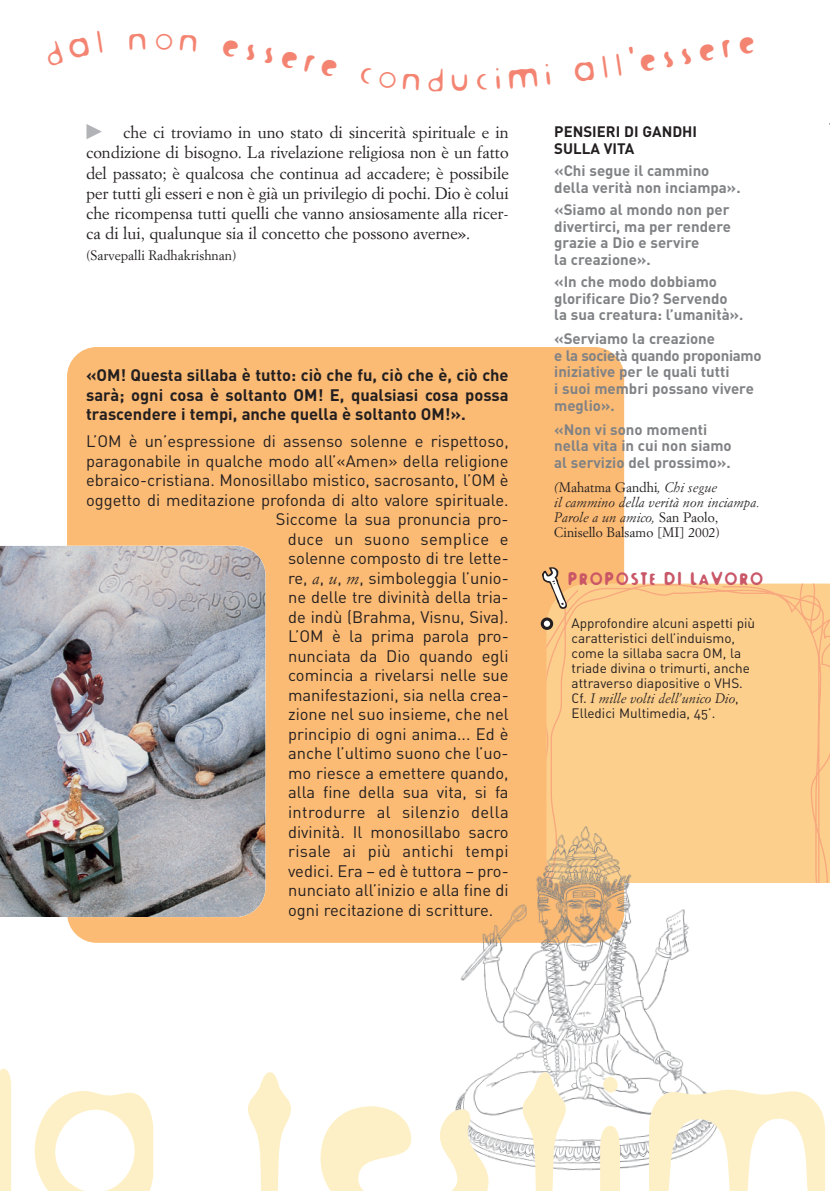
<style>
.page{position:relative;width:830px;height:1191px;background:#fff}
.page>*{position:absolute;margin:0;border:0;box-sizing:border-box;transform-origin:0 0}
.t1{font:230.4px "Fur Extra Rounded Light";letter-spacing:-.02em;color:#fef0c6}
.t2{font:36px "Fur Extra Rounded Light";color:#f48472}
.t3{font:19.5px "Fur Extra Rounded";letter-spacing:.05em;color:#c95767}
.t4{font:16.5px "DIN";color:#231f20}
.t5{font:16.5px/20.2px "Simoncini Garamond";color:#231f20;text-align:justify}
.t6{font:700 16.5px/19.5px "DIN";color:#231f20;text-align:justify}
.t7{font:16.5px "DIN";letter-spacing:.02em;color:#231f20}
.t8{font:700 15px/16.5px "DIN";color:#808285}
.t9{font:700 15px/16.5px "DIN";color:#231f20}
.t10{font:13.5px/15px "DIN Regular Alternate";color:#231f20}
.t11{font:italic 13.5px/15px "Simoncini Garamond";color:#231f20}
.t12{font:13.5px "Simoncini Garamond";color:#231f20}
.s1{font-family:"Simoncini Garamond";font-style:italic}
.s2{font-style:normal}
.s3{font-family:"DIN Regular Alternate";font-style:normal}
</style>
<div class="page">
<div style="left:67px;top:347px;width:557px;height:595px;background:#fcbb74;border-radius:30px"></div>
<svg style="left:86px;top:124px;width:16px;height:15px"></svg>
<div style="left:546px;top:583px;width:282px;height:300px;background:#fdcf8c"></div>
<svg style="left:542px;top:567px;width:24px;height:42px"></svg>
<svg style="left:540px;top:617px;width:13px;height:13px"></svg>
<img style="left:0;top:546px;width:265px;height:371px">
<img style="left:441px;top:817px;width:279px;height:354px">
<h2 class="t2" style="left:267px;top:39px;width:79px;rotate:12deg">sere</h2>
<p class="t5" style="left:86px;top:123px;width:424px;text-indent:37px">che ci troviamo in uno stato di sincerità spirituale e in condizione di bisogno. La rivelazione religiosa non è un fatto del passato; è qualcosa che continua ad accadere; è possibile per tutti gli esseri e non è già un privilegio di pochi. Dio è colui che ricompensa tutti quelli che vanno ansiosamente alla ricer&shy;ca di lui, qualunque sia il concetto che possono averne».</p>
<p class="t12" style="left:86px;top:249px;width:152px">(Sarvepalli Radhakrishnan)</p>
<p class="t6" style="left:86px;top:367px;width:424px">«OM! Questa sillaba è tutto: ciò che fu, ciò che è, ciò che sarà; ogni cosa è soltanto OM! E, qualsiasi cosa possa trascendere i tempi, anche quella è soltanto OM!».</p>
<p class="t4" style="left:86px;top:435px;width:424px">L’OM è un’espressione di assenso solenne e rispettoso,</p>
<p class="t4" style="left:86px;top:455px;width:424px">paragonabile in qualche modo all’«Amen» della religione</p>
<p class="t4" style="left:86px;top:474px;width:424px">ebraico-cristiana. Monosillabo mistico, sacrosanto, l’OM è</p>
<p class="t4" style="left:86px;top:494px;width:424px">oggetto di meditazione profonda di alto valore spirituale.</p>
<p class="t4" style="left:276px;top:513px;width:234px">Siccome la sua pronuncia pro-</p>
<p class="t7" style="left:287px;top:533px;width:222px">duce un suono semplice e</p>
<p class="t4" style="left:288px;top:552px;width:222px">solenne composto di tre lette-</p>
<p class="t4" style="left:288px;top:572px;width:222px">re, <span class="s1">a</span>, <span class="s1">u</span>, <span class="s1">m</span>, simboleggia l’unio-</p>
<p class="t4" style="left:288px;top:591px;width:222px">ne delle tre divinità della tria-</p>
<p class="t4" style="left:288px;top:611px;width:222px">de indù (Brahma, Visnu, Siva).</p>
<p class="t4" style="left:288px;top:630px;width:222px">L’OM è la prima parola pro-</p>
<p class="t4" style="left:288px;top:650px;width:222px">nunciata da Dio quando egli</p>
<p class="t4" style="left:288px;top:669px;width:222px">comincia a rivelarsi nelle sue</p>
<p class="t4" style="left:288px;top:689px;width:222px">manifestazioni, sia nella crea-</p>
<p class="t4" style="left:288px;top:708px;width:222px">zione nel suo insieme, che nel</p>
<p class="t4" style="left:288px;top:728px;width:222px">principio di ogni anima... Ed è</p>
<p class="t4" style="left:288px;top:747px;width:222px">anche l’ultimo suono che l’uo-</p>
<p class="t4" style="left:288px;top:767px;width:222px">mo riesce a emettere quando,</p>
<p class="t4" style="left:288px;top:786px;width:222px">alla fine della sua vita, si fa</p>
<p class="t7" style="left:288px;top:806px;width:222px">introdurre al silenzio della</p>
<p class="t4" style="left:288px;top:825px;width:222px">divinità. Il monosillabo sacro</p>
<p class="t7" style="left:288px;top:845px;width:222px">risale ai più antichi tempi</p>
<p class="t4" style="left:288px;top:864px;width:222px">vedici. Era – ed è tuttora – pro-</p>
<p class="t4" style="left:288px;top:884px;width:222px">nunciato all’inizio e alla fine di</p>
<p class="t4" style="left:288px;top:903px;width:206px">ogni recitazione di scritture.</p>
<p class="t9" style="left:554px;top:125px;width:144px">PENSIERI DI GANDHI<br>SULLA VITA</p>
<p class="t8" style="left:554px;top:164px;width:188px">«Chi segue il cammino della verità non inciampa».</p>
<p class="t8" style="left:554px;top:203px;width:178px">«Siamo al mondo non per divertirci, ma per rendere grazie a Dio e servire<br>la creazione».</p>
<p class="t8" style="left:554px;top:275px;width:190px">«In che modo dobbiamo glorificare Dio? Servendo la sua creatura: l’umanità».</p>
<p class="t8" style="left:554px;top:332px;width:209px">«Serviamo la creazione<br>e la società quando proponiamo iniziative per le quali tutti<br>i suoi membri possano vivere meglio».</p>
<p class="t8" style="left:554px;top:422px;width:179px">«Non vi sono momenti nella vita in cui non siamo al servizio del prossimo».</p>
<p class="t11" style="left:554px;top:480px;width:207px">(<span class="s2">Mahatma Gandhi</span>, Chi segue<br>il cammino della verità non inciampa.<br>Parole a un amico, <span class="s2">San Paolo,<br>Cinisello Balsamo [MI] 2002)</span></p>
<p class="t3" style="left:568px;top:572px;width:197px">PROPOSTE DI LAVORO</p>
<p class="t10" style="left:571px;top:617px;width:185px">Approfondire alcuni aspetti più caratteristici dell’induismo, come la sillaba sacra OM, la triade divina o trimurti, anche attraverso diapositive o VHS.</p>
<p class="t11" style="left:571px;top:692px;width:168px"><span class="s3">Cf.</span> I mille volti dell’unico Dio<span class="s3">,</span></p>
<p class="t10" style="left:571px;top:707px;width:145px">Elledici Multimedia, 45’.</p>
<h1 class="t1" style="left:-19px;top:1018px;width:865px">la testim</h1>
</div>
